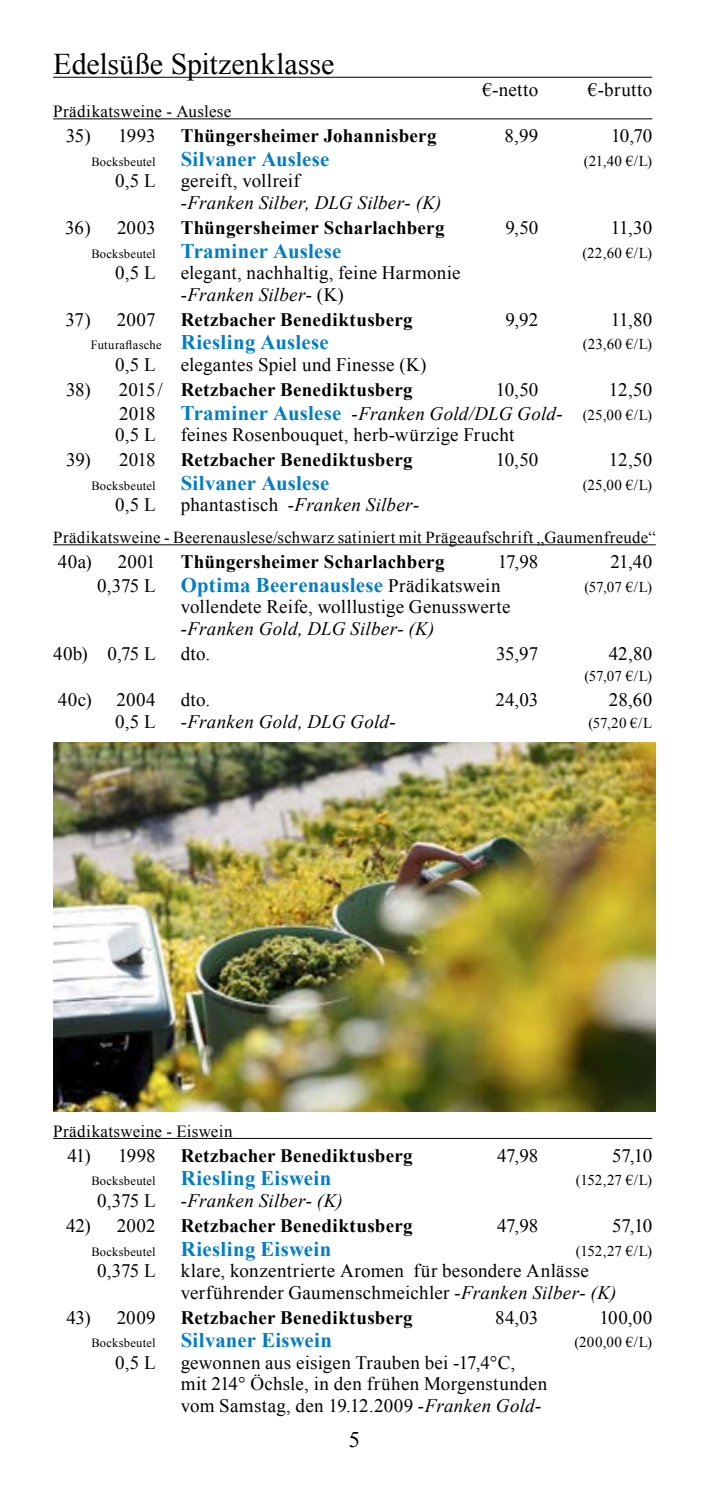
<style>
.page{position:relative;width:709px;height:1489px;background:#fff}
.page>*{position:absolute;margin:0;border:0;box-sizing:border-box;transform-origin:0 0}
.t1{font:30px "Times New Roman";color:#000}
.t2{font:22.25px "Times New Roman";color:#000}
.t3{font:700 20.75px "Times New Roman";letter-spacing:.01em;color:#007dc5}
.t4{font:19px/21.5px "Times New Roman";letter-spacing:.015em;color:#000}
.t5{font:700 19px "Times New Roman";letter-spacing:.015em;color:#000}
.t6{font:italic 19px/23.8px "Times New Roman";letter-spacing:.015em;color:#000;text-align:right}
.t7{font:17px "Times New Roman";letter-spacing:.02em;color:#000}
.t8{font:16.75px "Times New Roman";letter-spacing:.025em;color:#000}
.t9{font:15px "Times New Roman";letter-spacing:.01em;color:#000}
.s1{font-weight:400;font-size:12.5px;color:#000}
.s2{font-style:italic}
.s3{font-style:normal}
.s4{font-weight:700;font-style:normal;font-size:20.75px;color:#007dc5}
.s5{font-style:normal;font-size:15px}
.s6{font-weight:700;font-size:20.75px;color:#007dc5}
</style>
<div class="page">
<hr style="left:53px;top:77px;width:599px;height:1px;background:#000">
<hr style="left:53px;top:118px;width:599px;height:1px;background:#000">
<hr style="left:53px;top:544px;width:603px;height:1px;background:#000">
<hr style="left:53px;top:1137px;width:599px;height:1px;background:#000">
<img style="left:53px;top:742px;width:603px;height:369px">
<h1 class="t1" style="left:53px;top:44px;width:283px">Edelsüße Spitzenklasse</h1>
<p class="t4" style="left:482px;top:78px;width:57px">€-netto</p>
<p class="t4" style="left:588px;top:78px;width:66px">€-brutto</p>
<p class="t7" style="left:53px;top:100px;width:180px">Prädikatsweine - Auslese</p>
<p class="t4" style="left:66px;top:125px;width:91px">35) 1993</p>
<p class="t5" style="left:181px;top:122px;width:257px">Thüngersheimer Johannisberg</p>
<p class="t4" style="left:504px;top:125px;width:35px">8,99</p>
<p class="t4" style="left:611px;top:125px;width:43px">10,70</p>
<p class="t3" style="left:91px;top:144px;width:239px"><span class="s1">Bocksbeutel</span> Silvaner Auslese</p>
<p class="t9" style="left:584px;top:151px;width:70px">(21,40 €/L)</p>
<p class="t4" style="left:115px;top:170px;width:42px">0,5 L</p>
<p class="t4" style="left:181px;top:170px;width:121px">gereift, vollreif</p>
<p class="t6" style="left:181px;top:190px;width:262px">-Franken Silber, DLG Silber- (K)</p>
<p class="t4" style="left:65px;top:216px;width:92px">36) 2003</p>
<p class="t5" style="left:181px;top:214px;width:265px">Thüngersheimer Scharlachberg</p>
<p class="t4" style="left:505px;top:216px;width:34px">9,50</p>
<p class="t4" style="left:611px;top:216px;width:43px">11,30</p>
<p class="t3" style="left:91px;top:236px;width:251px"><span class="s1">Bocksbeutel</span> Traminer Auslese</p>
<p class="t9" style="left:582px;top:242px;width:71px">(22,60 €/L)</p>
<p class="t4" style="left:115px;top:262px;width:42px">0,5 L</p>
<p class="t4" style="left:181px;top:262px;width:281px">elegant, nachhaltig, feine Harmonie <span class="s2">-Franken Silber-</span> (K)</p>
<p class="t4" style="left:65px;top:308px;width:92px">37) 2007</p>
<p class="t5" style="left:181px;top:306px;width:233px">Retzbacher Benediktusberg</p>
<p class="t4" style="left:505px;top:308px;width:34px">9,92</p>
<p class="t4" style="left:611px;top:308px;width:43px">11,80</p>
<p class="t3" style="left:91px;top:328px;width:239px"><span class="s1">Futuraflasche</span> Riesling Auslese</p>
<p class="t9" style="left:583px;top:334px;width:71px">(23,60 €/L)</p>
<p class="t4" style="left:115px;top:353px;width:42px">0,5 L</p>
<p class="t4" style="left:181px;top:353px;width:247px">elegantes Spiel und Finesse (K)</p>
<p class="t4" style="left:66px;top:378px;width:98px">38) 2015/</p>
<p class="t5" style="left:181px;top:376px;width:233px">Retzbacher Benediktusberg</p>
<p class="t4" style="left:496px;top:378px;width:44px">10,50</p>
<p class="t6" style="left:119px;top:377px;width:534px"><span class="s3">12,50<br>2018</span> <span class="s4">Traminer Auslese</span> -Franken Gold/DLG Gold- <span class="s5">(25,00 €/L)</span></p>
<p class="t4" style="left:115px;top:424px;width:42px">0,5 L</p>
<p class="t4" style="left:181px;top:424px;width:335px">feines Rosenbouquet, herb-würzige Frucht</p>
<p class="t4" style="left:66px;top:449px;width:91px">39) 2018</p>
<p class="t5" style="left:181px;top:446px;width:233px">Retzbacher Benediktusberg</p>
<p class="t4" style="left:496px;top:449px;width:44px">10,50</p>
<p class="t4" style="left:609px;top:449px;width:45px">12,50</p>
<p class="t3" style="left:91px;top:468px;width:239px"><span class="s1">Bocksbeutel</span> Silvaner Auslese</p>
<p class="t9" style="left:583px;top:475px;width:71px">(25,00 €/L)</p>
<p class="t4" style="left:115px;top:494px;width:42px">0,5 L</p>
<p class="t6" style="left:181px;top:493px;width:240px"><span class="s3">phantastisch</span> -Franken Silber-</p>
<p class="t8" style="left:53px;top:526px;width:604px">Prädikatsweine - Beerenauslese/schwarz satiniert mit Prägeaufschrift „Gaumenfreude“</p>
<p class="t4" style="left:58px;top:550px;width:35px">40a)</p>
<p class="t4" style="left:118px;top:550px;width:39px">2001</p>
<p class="t5" style="left:181px;top:548px;width:265px">Thüngersheimer Scharlachberg</p>
<p class="t4" style="left:498px;top:550px;width:42px">17,98</p>
<p class="t4" style="left:610px;top:550px;width:43px">21,40</p>
<p class="t4" style="left:97px;top:574px;width:405px">0,375 L <span class="s6">Optima Beerenauslese</span> Prädikatswein</p>
<p class="t9" style="left:584px;top:576px;width:69px">(57,07 €/L)</p>
<p class="t4" style="left:181px;top:596px;width:331px">vollendete Reife, wolllustige Genusswerte</p>
<p class="t6" style="left:181px;top:616px;width:255px">-Franken Gold, DLG Silber- (K)</p>
<p class="t4" style="left:53px;top:642px;width:104px">40b) 0,75 L</p>
<p class="t4" style="left:181px;top:642px;width:31px">dto.</p>
<p class="t4" style="left:496px;top:642px;width:44px">35,97</p>
<p class="t4" style="left:609px;top:642px;width:45px">42,80</p>
<p class="t9" style="left:584px;top:666px;width:69px">(57,07 €/L)</p>
<p class="t4" style="left:58px;top:689px;width:35px">40c)</p>
<p class="t4" style="left:116px;top:689px;width:41px">2004</p>
<p class="t4" style="left:181px;top:689px;width:31px">dto.</p>
<p class="t4" style="left:495px;top:689px;width:45px">24,03</p>
<p class="t4" style="left:609px;top:689px;width:45px">28,60</p>
<p class="t4" style="left:115px;top:710px;width:42px">0,5 L</p>
<p class="t6" style="left:181px;top:709px;width:216px">-Franken Gold, DLG Gold-</p>
<p class="t9" style="left:588px;top:712px;width:65px">(57,20 €/L</p>
<p class="t7" style="left:53px;top:1119px;width:181px">Prädikatsweine - Eiswein</p>
<p class="t4" style="left:67px;top:1144px;width:90px">41) 1998</p>
<p class="t5" style="left:181px;top:1141px;width:233px">Retzbacher Benediktusberg</p>
<p class="t4" style="left:497px;top:1144px;width:43px">47,98</p>
<p class="t4" style="left:612px;top:1144px;width:42px">57,10</p>
<p class="t3" style="left:91px;top:1163px;width:241px"><span class="s1">Bocksbeutel</span> Riesling Eiswein</p>
<p class="t9" style="left:576px;top:1170px;width:78px">(152,27 €/L)</p>
<p class="t4" style="left:97px;top:1189px;width:60px">0,375 L</p>
<p class="t6" style="left:181px;top:1188px;width:164px">-Franken Silber- (K)</p>
<p class="t4" style="left:66px;top:1214px;width:91px">42) 2002</p>
<p class="t5" style="left:181px;top:1212px;width:233px">Retzbacher Benediktusberg</p>
<p class="t4" style="left:497px;top:1214px;width:43px">47,98</p>
<p class="t4" style="left:612px;top:1214px;width:42px">57,10</p>
<p class="t3" style="left:91px;top:1234px;width:241px"><span class="s1">Bocksbeutel</span> Riesling Eiswein</p>
<p class="t9" style="left:576px;top:1240px;width:78px">(152,27 €/L)</p>
<p class="t4" style="left:97px;top:1259px;width:60px">0,375 L</p>
<p class="t4" style="left:181px;top:1259px;width:437px">klare, konzentrierte Aromen für besondere Anlässe verführender Gaumenschmeichler <span class="s2">-Franken Silber- (K)</span></p>
<p class="t4" style="left:67px;top:1306px;width:91px">43) 2009</p>
<p class="t5" style="left:181px;top:1303px;width:233px">Retzbacher Benediktusberg</p>
<p class="t4" style="left:495px;top:1306px;width:45px">84,03</p>
<p class="t4" style="left:599px;top:1306px;width:54px">100,00</p>
<p class="t3" style="left:91px;top:1325px;width:242px"><span class="s1">Bocksbeutel</span> Silvaner Eiswein</p>
<p class="t9" style="left:574px;top:1332px;width:79px">(200,00 €/L)</p>
<p class="t4" style="left:115px;top:1351px;width:42px">0,5 L</p>
<p class="t4" style="left:181px;top:1351px;width:368px">gewonnen aus eisigen Trauben bei -17,4°C,<br>mit 214° Öchsle, in den frühen Morgenstunden vom Samstag, den 19.12.2009 <span class="s2">-Franken Gold-</span></p>
<p class="t2" style="left:349px;top:1424px;width:13px">5</p>
</div>
